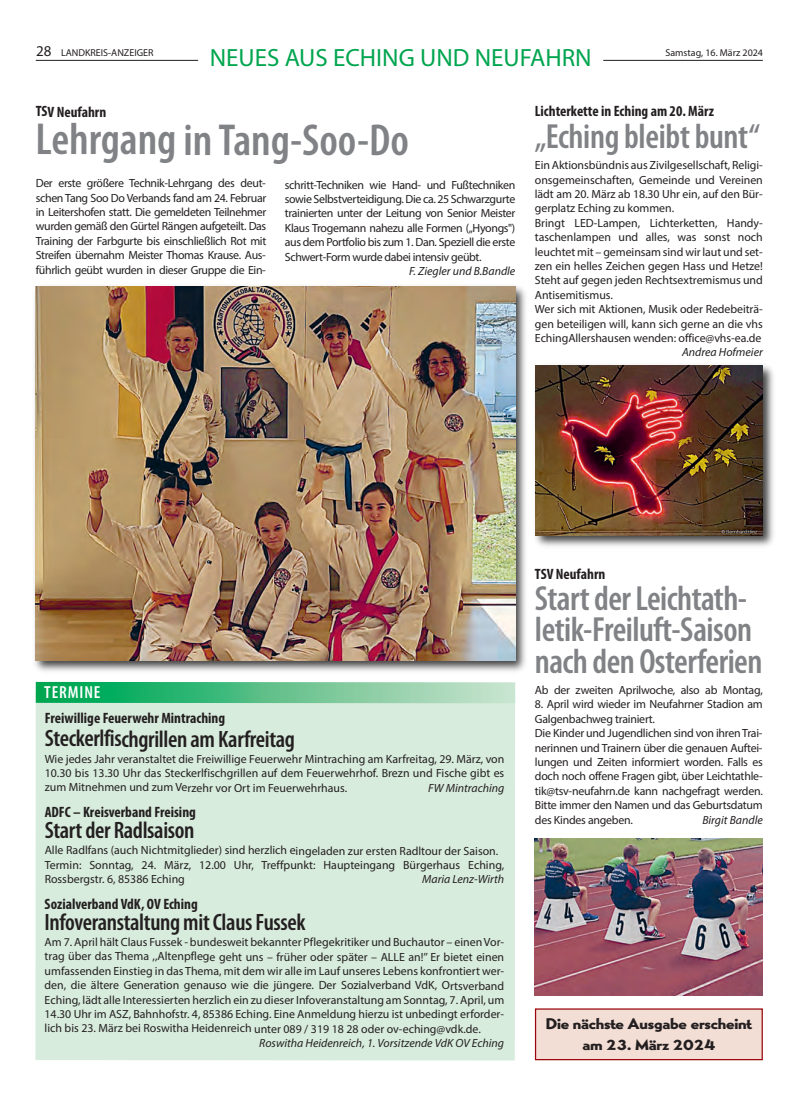
<style>
.page{position:relative;width:798px;height:1117px;background:#fff}
.page>*{position:absolute;margin:0;border:0;box-sizing:border-box;transform-origin:0 0}
.t1{font:600 condensed 45px "Myriad Pro";letter-spacing:-.005em;color:#808285}
.t2{font:600 condensed 35px/31.2px "Myriad Pro";letter-spacing:-.015em;color:#808285}
.t3{font:25px "Myriad Pro";color:#00a54f}
.t4{font:600 condensed 23.75px "Myriad Pro";letter-spacing:-.015em;color:#231f20}
.t5{font:600 condensed 17.5px "Myriad Pro";letter-spacing:.05em;color:#fff}
.t6{font:700 condensed 15px "Myriad Pro";color:#231f20}
.t7{font:800 15px/20.9px "Bernhard Gothic BQ";letter-spacing:-.015em;color:#231f20;text-align:center;scale:1.15 1}
.t8{font:11.88px/14.4px "Myriad Pro";letter-spacing:-.005em;color:#231f20;text-align:justify}
.t9{font:italic 11.88px "Myriad Pro";color:#231f20}
.t10{font:10px "Myriad Pro";color:#231f20}
.s1{font-size:15px}
</style>
<div class="page">
<div style="left:35px;top:692px;width:480px;height:368px;background:#d8ecdd"></div>
<svg style="left:36px;top:681px;width:479px;height:22px;background:#64c591"></svg>
<div style="left:536px;top:1009px;width:225px;height:49px;background:#f3ded5"></div>
<hr style="left:36px;top:60px;width:726px;height:1px;background:#231f20">
<div style="left:198px;top:49px;width:405px;height:24px;background:#fff"></div>
<img style="left:34px;top:286px;width:492px;height:386px">
<img style="left:36px;top:287px;width:479px;height:373px">
<img style="left:535px;top:365px;width:239px;height:182px">
<img style="left:535px;top:365px;width:227px;height:170px">
<img style="left:534px;top:838px;width:228px;height:157px">
<p class="t10" style="left:36px;top:49px;width:119px"><span class="s1">28</span> LANDKREIS-ANZEIGER</p>
<p class="t10" style="left:665px;top:49px;width:99px">Samstag, 16. März 2024</p>
<p class="t3" style="left:210px;top:49px;width:383px">NEUES AUS ECHING UND NEUFAHRN</p>
<p class="t6" style="left:534px;top:106px;width:180px">Lichterkette in Eching am 20. März</p>
<p class="t2" style="left:534px;top:123px;width:226px">„Eching bleibt bunt“</p>
<p class="t8" style="left:534px;top:159px;width:229px">Ein Aktionsbündnis aus Zivilgesellschaft, Religi&shy;onsgemeinschaften, Gemeinde und Vereinen lädt am 20. März ab 18.30 Uhr ein, auf den Bür&shy;gerplatz Eching zu kommen.</p>
<p class="t8" style="left:534px;top:216px;width:229px">Bringt LED-Lampen, Lichterketten, Handy - taschenlampen und alles, was sonst noch leuchtet mit – gemeinsam sind wir laut und set&shy;zen ein helles Zeichen gegen Hass und Hetze!<br>Steht auf gegen jeden Rechtsextremismus und Antisemitismus.</p>
<p class="t8" style="left:534px;top:303px;width:229px">Wer sich mit Aktionen, Musik oder Redebeiträ&shy;gen beteiligen will, kann sich gerne an die vhs EchingAllershausen wenden: office@vhs-ea.de</p>
<p class="t9" style="left:681px;top:348px;width:82px">Andrea Hofmeier</p>
<p class="t6" style="left:36px;top:106px;width:72px">TSV Neufahrn</p>
<p class="t1" style="left:36px;top:123px;width:375px">Lehrgang in Tang-Soo-Do</p>
<p class="t8" style="left:36px;top:177px;width:232px">Der erste größere Technik-Lehrgang des deut&shy;schen Tang Soo Do Verbands fand am 24. Februar in Leitershofen statt. Die gemeldeten Teilnehmer wurden gemäß den Gürtel Rängen aufgeteilt. Das Training der Farbgurte bis einschließlich Rot mit Streifen übernahm Meister Thomas Krause. Aus&shy;führlich geübt wurden in dieser Gruppe die Ein-</p>
<p class="t8" style="left:285px;top:178px;width:232px">schritt-Techniken wie Hand- und Fußtechniken sowie Selbstverteidigung. Die ca. 25 Schwarzgurte trainierten unter der Leitung von Senior Meister Klaus Trogemann nahezu alle Formen („Hyongs") aus dem Portfolio bis zum 1. Dan. Speziell die erste Schwert-Form wurde dabei intensiv geübt.</p>
<p class="t9" style="left:409px;top:266px;width:108px">F. Ziegler und B.Bandle</p>
<p class="t5" style="left:44px;top:685px;width:58px">TERMINE</p>
<p class="t6" style="left:45px;top:712px;width:182px">Freiwillige Feuerwehr Mintraching</p>
<p class="t4" style="left:45px;top:730px;width:252px">Steckerlfischgrillen am Karfreitag</p>
<p class="t8" style="left:45px;top:752px;width:461px">Wie jedes Jahr veranstaltet die Freiwillige Feuerwehr Mintraching am Karfreitag, 29. März, von 10.30 bis 13.30 Uhr das Steckerlfischgrillen auf dem Feuerwehrhof. Brezn und Fische gibt es zum Mitnehmen und zum Verzehr vor Ort im Feuerwehrhaus.</p>
<p class="t9" style="left:428px;top:783px;width:78px">FW Mintraching</p>
<p class="t6" style="left:45px;top:806px;width:153px">ADFC – Kreisverband Freising</p>
<p class="t4" style="left:45px;top:821px;width:151px">Start der Radlsaison</p>
<p class="t8" style="left:45px;top:844px;width:455px">Alle Radlfans (auch Nichtmitglieder) sind herzlich eingeladen zur ersten Radltour der Saison.</p>
<p class="t8" style="left:45px;top:858px;width:461px">Termin: Sonntag, 24. März, 12.00 Uhr, Treffpunkt: Haupteingang Bürgerhaus Eching,<br>Rossbergstr. 6, 85386 Eching</p>
<p class="t9" style="left:422px;top:874px;width:84px">Maria Lenz-Wirth</p>
<p class="t6" style="left:45px;top:898px;width:155px">Sozialverband VdK, OV Eching</p>
<p class="t4" style="left:45px;top:913px;width:262px">Infoveranstaltung mit Claus Fussek</p>
<p class="t8" style="left:45px;top:935px;width:461px">Am 7. April hält Claus Fussek - bundesweit bekannter Pflegekritiker und Buchautor – einen Vor&shy;trag über das Thema ,,Altenpflege geht uns – früher oder später – ALLE an!’’ Er bietet einen umfassenden Einstieg in das Thema, mit dem wir alle im Lauf unseres Lebens konfrontiert wer&shy;den, die ältere Generation genauso wie die jüngere. Der Sozialverband VdK, Ortsverband Eching, lädt alle Interessierten herzlich ein zu dieser Infoveranstaltung am Sonntag, 7. April, um 14.30 Uhr im ASZ, Bahnhofstr. 4, 85386 Eching. Eine Anmeldung hierzu ist unbedingt erforder&shy;lich bis 23. März bei Roswitha Heidenreich unter 089 / 319 18 28 oder ov-eching@vdk.de.</p>
<p class="t9" style="left:259px;top:1038px;width:246px">Roswitha Heidenreich, 1. Vorsitzende VdK OV Eching</p>
<p class="t6" style="left:534px;top:568px;width:72px">TSV Neufahrn</p>
<p class="t2" style="left:534px;top:585px;width:229px">Start der Leichtath&shy;letik-Freiluft-Saison nach den Osterferien</p>
<p class="t8" style="left:534px;top:683px;width:229px">Ab der zweiten Aprilwoche, also ab Montag,</p>
<p class="t8" style="left:534px;top:698px;width:229px">8. April wird wieder im Neufahrner Stadion am<br>Galgenbachweg trainiert.</p>
<p class="t8" style="left:534px;top:727px;width:229px">Die Kinder und Jugendlichen sind von ihren Trai&shy;nerinnen und Trainern über die genauen Auftei&shy;lungen und Zeiten informiert worden. Falls es doch noch offene Fragen gibt, über Leichtathle&shy;tik@tsv-neufahrn.de kann nachgefragt werden.<br>Bitte immer den Namen und das Geburtsdatum des Kindes angeben.</p>
<p class="t9" style="left:702px;top:815px;width:62px">Birgit Bandle</p>
<p class="t7" style="left:545px;top:1014px;width:181px">Die nächste Ausgabe erscheint am 23. März 2024</p>
</div>
